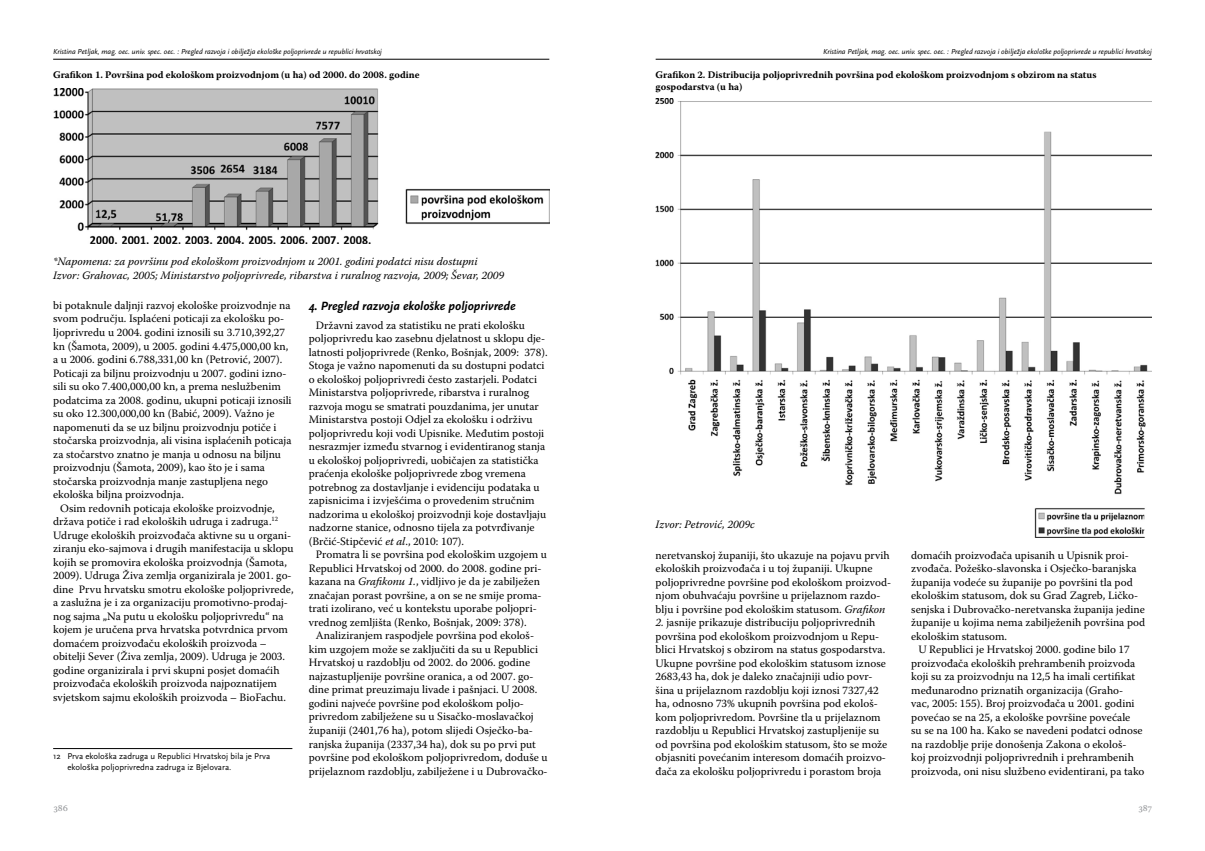
<style>
.page{position:relative;width:1205px;height:851px;background:#fff}
.page>*{position:absolute;margin:0;border:0;box-sizing:border-box;transform-origin:0 0}
.t1{font:italic 700 12.5px "Scala Sans Pro";color:#000}
.t2{font:11.25px/13.5px "Warnock Pro";color:#000}
.t3{font:italic 11.25px/13.5px "Warnock Pro";color:#000}
.t4{font:700 10px/12px "Warnock Pro";color:#000}
.t5{font:10px "Warnock Pro";letter-spacing:-.02em;color:#939598}
.t6{font:8.75px/10.5px "Scala Sans Pro";color:#000}
.t7{font:italic 7.5px "Scala Sans Pro";color:#000}
.s1{font-style:italic}
</style>
<div class="page">
<hr style="left:53px;top:59px;width:496px;height:1px;background:#000">
<hr style="left:656px;top:59px;width:496px;height:1px;background:#000">
<hr style="left:53px;top:748px;width:239px;height:1px;background:#000">
<img style="left:53px;top:89px;width:496px;height:155px">
<img style="left:656px;top:98px;width:496px;height:439px">
<p class="t7" style="left:53px;top:47px;width:330px">Kristina Petljak, mag. oec. univ. spec. oec. : Pregled razvoja i obilježja ekološke poljoprivrede u republici hrvatskoj</p>
<p class="t7" style="left:823px;top:47px;width:330px">Kristina Petljak, mag. oec. univ. spec. oec. : Pregled razvoja i obilježja ekološke poljoprivrede u republici hrvatskoj</p>
<p class="t4" style="left:53px;top:69px;width:368px">Grafikon 1. Površina pod ekološkom proizvodnjom (u ha) od 2000. do 2008. godine</p>
<p class="t4" style="left:656px;top:69px;width:442px">Grafikon 2. Distribucija poljoprivrednih površina pod ekološkom proizvodnjom s obzirom na status gospodarstva (u ha)</p>
<p class="t3" style="left:53px;top:255px;width:453px">*Napomena: za površinu pod ekološkom proizvodnjom u 2001. godini podatci nisu dostupni<br>Izvor: Grahovac, 2005; Ministarstvo poljoprivrede, ribarstva i ruralnog razvoja, 2009; Ševar, 2009</p>
<p class="t2" style="left:53px;top:298px;width:240px">bi potaknule daljnji razvoj ekološke proizvodnje na svom području. Isplaćeni poticaji za ekološku po&shy;ljoprivredu u 2004. godini iznosili su 3.710,392,27 kn (Šamota, 2009), u 2005. godini 4.475,000,00 kn, a u 2006. godini 6.788,331,00 kn (Petrović, 2007).<br>Poticaji za biljnu proizvodnju u 2007. godini izno&shy;sili su oko 7.400,000,00 kn, a prema neslužbenim podatcima za 2008. godinu, ukupni poticaji iznosili su oko 12.300,000,00 kn (Babić, 2009). Važno je napomenuti da se uz biljnu proizvodnju potiče i stočarska proizvodnja, ali visina isplaćenih poticaja za stočarstvo znatno je manja u odnosu na biljnu proizvodnju (Šamota, 2009), kao što je i sama stočarska proizvodnja manje zastupljena nego ekološka biljna proizvodnja.</p>
<p class="t2" style="left:53px;top:501px;width:242px;text-indent:7px">Osim redovnih poticaja ekološke proizvodnje, država potiče i rad ekoloških udruga i zadruga.<sup>12<br></sup>Udruge ekoloških proizvođača aktivne su u organi&shy;ziranju eko-sajmova i drugih manifestacija u sklopu kojih se promovira ekološka proizvodnja (Šamota, 2009). Udruga Živa zemlja organizirala je 2001. go&shy;dine Prvu hrvatsku smotru ekološke poljoprivrede, a zaslužna je i za organizaciju promotivno-prodaj&shy;nog sajma „Na putu u ekološku poljoprivredu“ na kojem je uručena prva hrvatska potvrdnica prvom domaćem proizvođaču ekoloških proizvoda – obitelji Sever (Živa zemlja, 2009). Udruga je 2003. godine organizirala i prvi skupni posjet domaćih proizvođača ekoloških proizvoda najpoznatijem svjetskom sajmu ekoloških proizvoda – BioFachu.</p>
<p class="t6" style="left:67px;top:750px;width:204px;text-indent:-14px">12 Prva ekološka zadruga u Republici Hrvatskoj bila je Prva ekološka poljoprivredna zadruga iz Bjelovara.</p>
<p class="t1" style="left:309px;top:298px;width:208px">4. Pregled razvoja ekološke poljoprivrede</p>
<p class="t2" style="left:309px;top:318px;width:240px;text-indent:7px">Državni zavod za statistiku ne prati ekološku poljoprivredu kao zasebnu djelatnost u sklopu dje&shy;latnosti poljoprivrede (Renko, Bošnjak, 2009: 378).<br>Stoga je važno napomenuti da su dostupni podatci o ekološkoj poljoprivredi često zastarjeli. Podatci Ministarstva poljoprivrede, ribarstva i ruralnog razvoja mogu se smatrati pouzdanima, jer unutar Ministarstva postoji Odjel za ekološku i održivu poljoprivredu koji vodi Upisnike. Međutim postoji nesrazmjer između stvarnog i evidentiranog stanja u ekološkoj poljoprivredi, uobičajen za statistička praćenja ekološke poljoprivrede zbog vremena potrebnog za dostavljanje i evidenciju podataka u zapisnicima i izvješćima o provedenim stručnim nadzorima u ekološkoj proizvodnji koje dostavljaju nadzorne stanice, odnosno tijela za potvrđivanje (Brčić-Stipčević <span class="s1">et al</span>., 2010: 107).</p>
<p class="t2" style="left:309px;top:547px;width:240px;text-indent:7px">Promatra li se površina pod ekološkim uzgojem u Republici Hrvatskoj od 2000. do 2008. godine pri&shy;kazana na <span class="s1">Grafikonu 1.</span>, vidljivo je da je zabilježen značajan porast površine, a on se ne smije proma&shy;trati izolirano, već u kontekstu uporabe poljopri&shy;vrednog zemljišta (Renko, Bošnjak, 2009: 378).</p>
<p class="t2" style="left:309px;top:628px;width:240px;text-indent:7px">Analiziranjem raspodjele površina pod ekološ&shy;kim uzgojem može se zaključiti da su u Republici Hrvatskoj u razdoblju od 2002. do 2006. godine najzastupljenije površine oranica, a od 2007. go&shy;dine primat preuzimaju livade i pašnjaci. U 2008. godini najveće površine pod ekološkom poljo&shy;privredom zabilježene su u Sisačko-moslavačkoj županiji (2401,76 ha), potom slijedi Osječko-ba&shy;ranjska županija (2337,34 ha), dok su po prvi put površine pod ekološkom poljoprivredom, doduše u prijelaznom razdoblju, zabilježene i u Dubrovačko-</p>
<p class="t3" style="left:656px;top:517px;width:101px">Izvor: Petrović, 2009c</p>
<p class="t2" style="left:656px;top:548px;width:237px">neretvanskoj županiji, što ukazuje na pojavu prvih ekoloških proizvođača i u toj županiji. Ukupne poljoprivredne površine pod ekološkom proizvod&shy;njom obuhvaćaju površine u prijelaznom razdo&shy;blju i površine pod ekološkim statusom. <span class="s1">Grafikon</span></p>
<p class="t2" style="left:656px;top:615px;width:233px"><span class="s1">2.</span> jasnije prikazuje distribuciju poljoprivrednih površina pod ekološkom proizvodnjom u Repu&shy;blici Hrvatskoj s obzirom na status gospodarstva.<br>Ukupne površine pod ekološkim statusom iznose 2683,43 ha, dok je daleko značajniji udio povr&shy;šina u prijelaznom razdoblju koji iznosi 7327,42 ha, odnosno 73% ukupnih površina pod ekološ&shy;kom poljoprivredom. Površine tla u prijelaznom razdoblju u Republici Hrvatskoj zastupljenije su od površina pod ekološkim statusom, što se može objasniti povećanim interesom domaćih proizvo&shy;đača za ekološku poljoprivredu i porastom broja</p>
<p class="t2" style="left:911px;top:548px;width:236px">domaćih proizvođača upisanih u Upisnik proi&shy;zvođača. Požeško-slavonska i Osječko-baranjska županija vodeće su županije po površini tla pod ekološkim statusom, dok su Grad Zagreb, Ličko&shy;senjska i Dubrovačko-neretvanska županija jedine županije u kojima nema zabilježenih površina pod ekološkim statusom.</p>
<p class="t2" style="left:911px;top:642px;width:235px;text-indent:7px">U Republici je Hrvatskoj 2000. godine bilo 17 proizvođača ekoloških prehrambenih proizvoda koji su za proizvodnju na 12,5 ha imali certifikat međunarodno priznatih organizacija (Graho-<br>vac, 2005: 155). Broj proizvođača u 2001. godini povećao se na 25, a ekološke površine povećale<br>su se na 100 ha. Kako se navedeni podatci odnose na razdoblje prije donošenja Zakona o ekološ-<br>koj proizvodnji poljoprivrednih i prehrambenih proizvoda, oni nisu službeno evidentirani, pa tako</p>
<p class="t5" style="left:54px;top:801px;width:16px">386</p>
<p class="t5" style="left:1138px;top:801px;width:15px">387</p>
</div>
